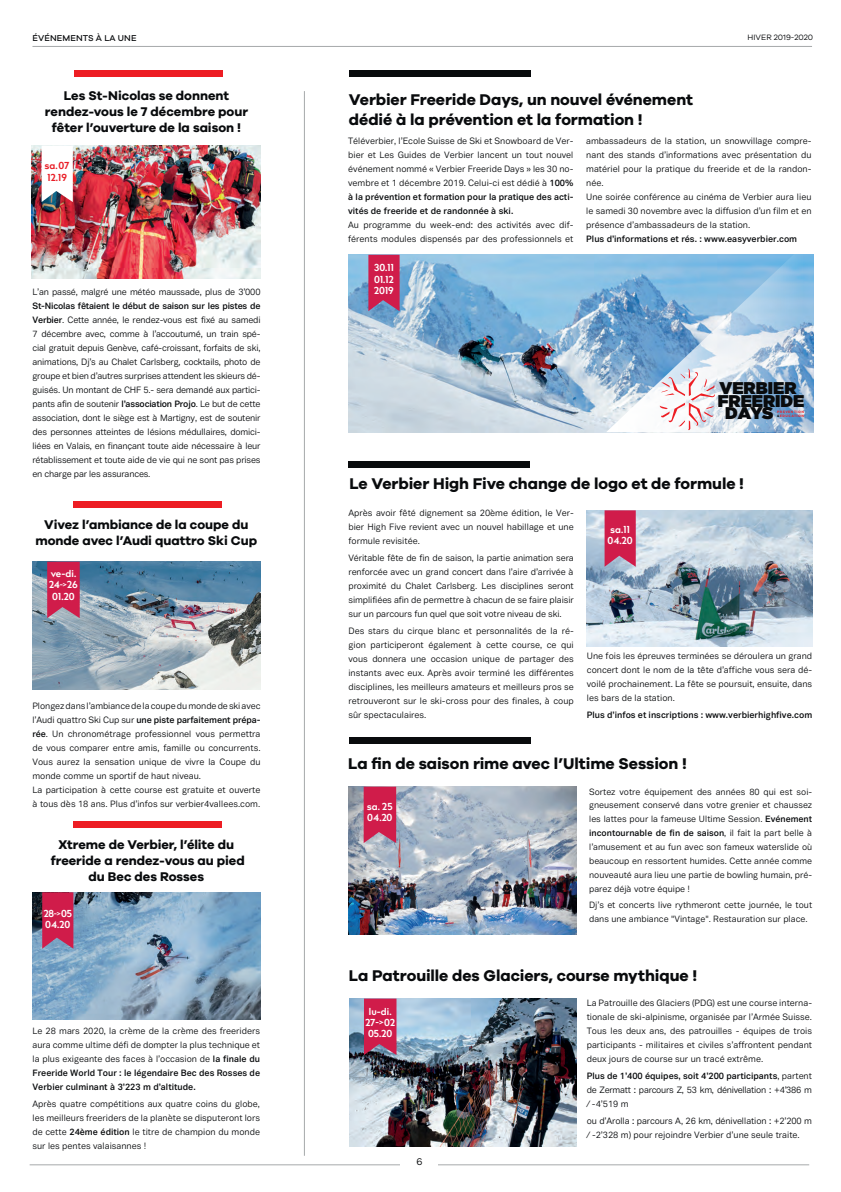
<style>
.page{position:relative;width:841px;height:1192px;background:#fff}
.page>*{position:absolute;margin:0;border:0;box-sizing:border-box;transform-origin:0 0}
.t1{font:16.9px "Gotham Ultra";color:#090b0d}
.t2{font:700 16px "Galano Grotesque";letter-spacing:-.005em;color:#090b0d}
.t3{font:700 13px/16px "Galano Grotesque";color:#090b0d;text-align:center}
.t4{font:700 10px "billcorpm 3";letter-spacing:.01em;color:#fff}
.t5{font:700 10px "billcorpm 3";letter-spacing:.01em;color:#e91d26}
.t6{font:10px "Galano Grotesque";color:#090b0d}
.t7{font:9px/14px "Vaud Display";color:#090b0d;text-align:justify}
.t8{font:600 9px "Vaud Display";color:#090b0d}
.t9{font:8.9px/13.9px "Vaud Display";color:#090b0d;text-align:justify}
.t10{font:500 8.7px "Galano Grotesque";letter-spacing:.01em;color:#090b0d}
.t11{font:8px "Galano Grotesque";color:#090b0d}
.t12{font:700 3.3px/4px "Gotham";letter-spacing:.135em;color:#ed1d23}
.s1{font-weight:600}
.s2{font-size:8px}
.s3{color:#090b0d}
.s4{font-size:9px}
</style>
<div class="page">
<hr style="left:32px;top:46px;width:780px;height:1px;background:#a6a9aa">
<hr style="left:30px;top:1164px;width:779px;height:1px;background:#a6a9aa">
<div style="left:401px;top:1157px;width:37px;height:25px;background:#fff"></div>
<div style="left:349px;top:71px;width:182px;height:6px;background:#090b0d"></div>
<hr style="left:304px;top:91px;width:1px;height:1064px;background:#a6a9aa">
<div style="left:349px;top:737px;width:182px;height:6px;background:#090b0d"></div>
<div style="left:348px;top:461px;width:182px;height:6px;background:#090b0d"></div>
<div style="left:74px;top:71px;width:149px;height:6px;background:#ed1d23"></div>
<div style="left:73px;top:501px;width:149px;height:6px;background:#ed1d23"></div>
<div style="left:73px;top:822px;width:149px;height:6px;background:#ed1d23"></div>
<img style="left:32px;top:562px;width:228px;height:127px">
<svg style="left:47px;top:562px;width:33px;height:56px;background:#ca2c56"></svg>
<img style="left:32px;top:892px;width:229px;height:128px">
<svg style="left:42px;top:892px;width:31px;height:56px;background:#c62854"></svg>
<img style="left:348px;top:255px;width:465px;height:177px">
<svg style="left:368px;top:255px;width:32px;height:56px;background:#c32b59"></svg>
<img style="left:587px;top:510px;width:225px;height:136px">
<svg style="left:605px;top:510px;width:31px;height:57px;background:#cc2f5a"></svg>
<svg style="left:606px;top:254px;width:204px;height:178px;background:#a2c2df"></svg>
<img style="left:349px;top:786px;width:227px;height:148px">
<svg style="left:364px;top:786px;width:32px;height:57px;background:#cc2d57"></svg>
<img style="left:349px;top:998px;width:228px;height:148px">
<svg style="left:364px;top:998px;width:32px;height:57px;background:#c42651"></svg>
<img style="left:32px;top:146px;width:228px;height:132px">
<svg style="left:42px;top:146px;width:31px;height:56px"></svg>
<p class="t10" style="left:33px;top:33px;width:106px">ÉVÉNEMENTS À LA UNE</p>
<p class="t3" style="left:64px;top:87px;width:167px">Les St-Nicolas se donnent</p>
<p class="t3" style="left:45px;top:103px;width:205px">rendez-vous le 7 décembre pour fêter l’ouverture de la saison !</p>
<p class="t5" style="left:45px;top:159px;width:26px">sa.07</p>
<p class="t5" style="left:47px;top:170px;width:21px">12.19</p>
<p class="t7" style="left:32px;top:284px;width:230px">L’an passé, malgré une météo maussade, plus de 3’000<br><span class="s1">St-Nicolas fêtaient le début de saison sur les pistes de Verbier</span>. Cette année, le rendez-vous est fixé au samedi 7 décembre avec, comme à l’accoutumé, un train spé&shy;cial gratuit depuis Genève, café-croissant, forfaits de ski, animations, Dj’s au Chalet Carlsberg, cocktails, photo de groupe et bien d’autres surprises attendent les skieurs dé&shy;guisés. Un montant de CHF 5.- sera demandé aux partici&shy;pants afin de soutenir <span class="s1">l’association Projo</span>. Le but de cette association, dont le siège est à Martigny, est de soutenir des personnes atteintes de lésions médullaires, domici&shy;liées en Valais, en finançant toute aide nécessaire à leur rétablissement et toute aide de vie qui ne sont pas prises en charge par les assurances.</p>
<p class="t3" style="left:35px;top:516px;width:223px">Vivez l’ambiance de la coupe du monde avec l’Audi quattro Ski Cup</p>
<p class="t4" style="left:51px;top:566px;width:27px">ve-di.</p>
<p class="t4" style="left:49px;top:578px;width:30px">24<span class="s2">-&gt;</span>26</p>
<p class="t4" style="left:52px;top:589px;width:24px">01.20</p>
<p class="t7" style="left:32px;top:699px;width:230px">Plongez dans l’ambiance de la coupe du monde de ski avec l’Audi quattro Ski Cup sur <span class="s1">une piste parfaitement prépa&shy;rée</span>. Un chronométrage professionnel vous permettra de vous comparer entre amis, famille ou concurrents.<br>Vous aurez la sensation unique de vivre la Coupe du monde comme un sportif de haut niveau.</p>
<p class="t7" style="left:32px;top:783px;width:230px">La participation à cette course est gratuite et ouverte à tous dès 18 ans. Plus d’infos sur verbier4vallees.com.</p>
<p class="t3" style="left:58px;top:836px;width:177px">Xtreme de Verbier, l’élite du</p>
<p class="t3" style="left:51px;top:852px;width:195px">freeride a rendez-vous au pied</p>
<p class="t3" style="left:88px;top:868px;width:117px">du Bec des Rosses</p>
<p class="t4" style="left:44px;top:906px;width:30px">28<span class="s2">-&gt;</span>05</p>
<p class="t4" style="left:45px;top:917px;width:27px">04.20</p>
<p class="t7" style="left:32px;top:1023px;width:229px">Le 28 mars 2020, la crème de la crème des freeriders aura comme ultime défi de dompter la plus technique et la plus exigeante des faces à l’occasion de <span class="s1">la finale du Freeride World Tour : le légendaire Bec des Rosses de Verbier culminant à 3’223 m d’altitude.</span></p>
<p class="t7" style="left:32px;top:1096px;width:229px">Après quatre compétitions aux quatre coins du globe, les meilleurs freeriders de la planète se disputeront lors de cette <span class="s1">24ème édition</span> le titre de champion du monde sur les pentes valaisannes !</p>
<p class="t2" style="left:349px;top:89px;width:346px">Verbier Freeride Days, un nouvel événement</p>
<p class="t2" style="left:349px;top:109px;width:295px">dédié à la prévention et la formation !</p>
<p class="t11" style="left:747px;top:33px;width:67px">HIVER 2019-2020</p>
<p class="t7" style="left:348px;top:133px;width:227px">Téléverbier, l’Ecole Suisse de Ski et Snowboard de Ver&shy;bier et Les Guides de Verbier lancent un tout nouvel événement nommé « Verbier Freeride Days » les 30 no&shy;vembre et 1 décembre 2019. Celui-ci est dédié à <span class="s1">100% à la prévention et formation pour la pratique des acti&shy;vités de freeride et de randonnée à ski.</span></p>
<p class="t7" style="left:348px;top:217px;width:227px">Au programme du week-end: des activités avec dif&shy;férents modules dispensés par des professionnels et</p>
<p class="t4" style="left:374px;top:261px;width:21px">30.11</p>
<p class="t4" style="left:374px;top:272px;width:21px">01.12</p>
<p class="t4" style="left:374px;top:284px;width:21px">2019</p>
<p class="t7" style="left:586px;top:133px;width:227px">ambassadeurs de la station, un snowvillage compre&shy;nant des stands d’informations avec présentation du matériel pour la pratique du freeride et de la randon&shy;née.</p>
<p class="t7" style="left:586px;top:189px;width:227px">Une soirée conférence au cinéma de Verbier aura lieu le samedi 30 novembre avec la diffusion d’un film et en présence d’ambassadeurs de la station.</p>
<p class="t8" style="left:586px;top:233px;width:212px">Plus d’informations et rés. : www.easyverbier.com</p>
<p class="t1" style="left:719px;top:379px;width:79px">VERBIER</p>
<p class="t1" style="left:718px;top:391px;width:88px">FREERIDE</p>
<p class="t1" style="left:725px;top:403px;width:50px">DAYS</p>
<p class="t12" style="left:777px;top:409px;width:28px">PREVENTION <span class="s3">&amp;</span>EDUCATION</p>
<p class="t2" style="left:349px;top:474px;width:396px">Le Verbier High Five change de logo et de formule !</p>
<p class="t7" style="left:348px;top:506px;width:227px">Après avoir fêté dignement sa 20ème édition, le Ver&shy;bier High Five revient avec un nouvel habillage et une formule revisitée.</p>
<p class="t7" style="left:348px;top:551px;width:227px">Véritable fête de fin de saison, la partie animation sera renforcée avec un grand concert dans l’aire d’arrivée à proximité du Chalet Carlsberg. Les disciplines seront simplifiées afin de permettre à chacun de se faire plaisir sur un parcours fun quel que soit votre niveau de ski.</p>
<p class="t7" style="left:348px;top:624px;width:227px">Des stars du cirque blanc et personnalités de la ré&shy;gion participeront également à cette course, ce qui vous donnera une occasion unique de partager des instants avec eux. Après avoir terminé les différentes disciplines, les meilleurs amateurs et meilleurs pros se retrouveront sur le ski-cross pour des finales, à coup sûr spectaculaires.</p>
<p class="t4" style="left:611px;top:522px;width:21px">sa.11</p>
<p class="t4" style="left:608px;top:533px;width:27px">04.20</p>
<p class="t7" style="left:587px;top:649px;width:227px">Une fois les épreuves terminées se déroulera un grand concert dont le nom de la tête d’affiche vous sera dé&shy;voilé prochainement. La fête se poursuit, ensuite, dans les bars de la station.</p>
<p class="t8" style="left:587px;top:709px;width:227px">Plus d’infos et inscriptions : www.verbierhighfive.com</p>
<p class="t2" style="left:348px;top:753px;width:340px">La fin de saison rime avec l’Ultime Session !</p>
<p class="t4" style="left:367px;top:799px;width:27px">sa. 25</p>
<p class="t4" style="left:367px;top:810px;width:27px">04.20</p>
<p class="t9" style="left:589px;top:784px;width:225px">Sortez votre équipement des années 80 qui est soi&shy;gneusement conservé dans votre grenier et chaussez les lattes pour la fameuse Ultime Session. <span class="s1">Evénement incontournable de fin de saison</span>, il fait la part belle à l’amusement et au fun avec son fameux waterslide où beaucoup en ressortent humides. Cette année comme nouveauté aura lieu une partie de bowling humain, pré&shy;parez déjà votre équipe !</p>
<p class="t9" style="left:589px;top:898px;width:225px">Dj’s et concerts live rythmeront cette journée, le tout dans une ambiance "Vintage". Restauration sur place.</p>
<p class="t2" style="left:349px;top:965px;width:350px">La Patrouille des Glaciers, course mythique !</p>
<p class="t4" style="left:369px;top:1004px;width:24px">lu-di.</p>
<p class="t4" style="left:365px;top:1015px;width:31px">27<span class="s4">-&gt;</span>02</p>
<p class="t4" style="left:368px;top:1026px;width:26px">05.20</p>
<p class="t7" style="left:587px;top:995px;width:227px">La Patrouille des Glaciers (PDG) est une course interna&shy;tionale de ski-alpinisme, organisée par l’Armée Suisse.<br>Tous les deux ans, des patrouilles - équipes de trois participants - militaires et civiles s’affrontent pendant deux jours de course sur un tracé extrême.</p>
<p class="t7" style="left:587px;top:1068px;width:227px"><span class="s1">Plus de 1’400 équipes, soit 4’200 participants</span>, partent de Zermatt : parcours Z, 53 km, dénivellation : +4’386 m / -4’519 m</p>
<p class="t7" style="left:587px;top:1113px;width:227px">ou d’Arolla : parcours A, 26 km, dénivellation : +2’200 m / -2’328 m) pour rejoindre Verbier d’une seule traite.</p>
<p class="t6" style="left:416px;top:1155px;width:8px">6</p>
</div>
